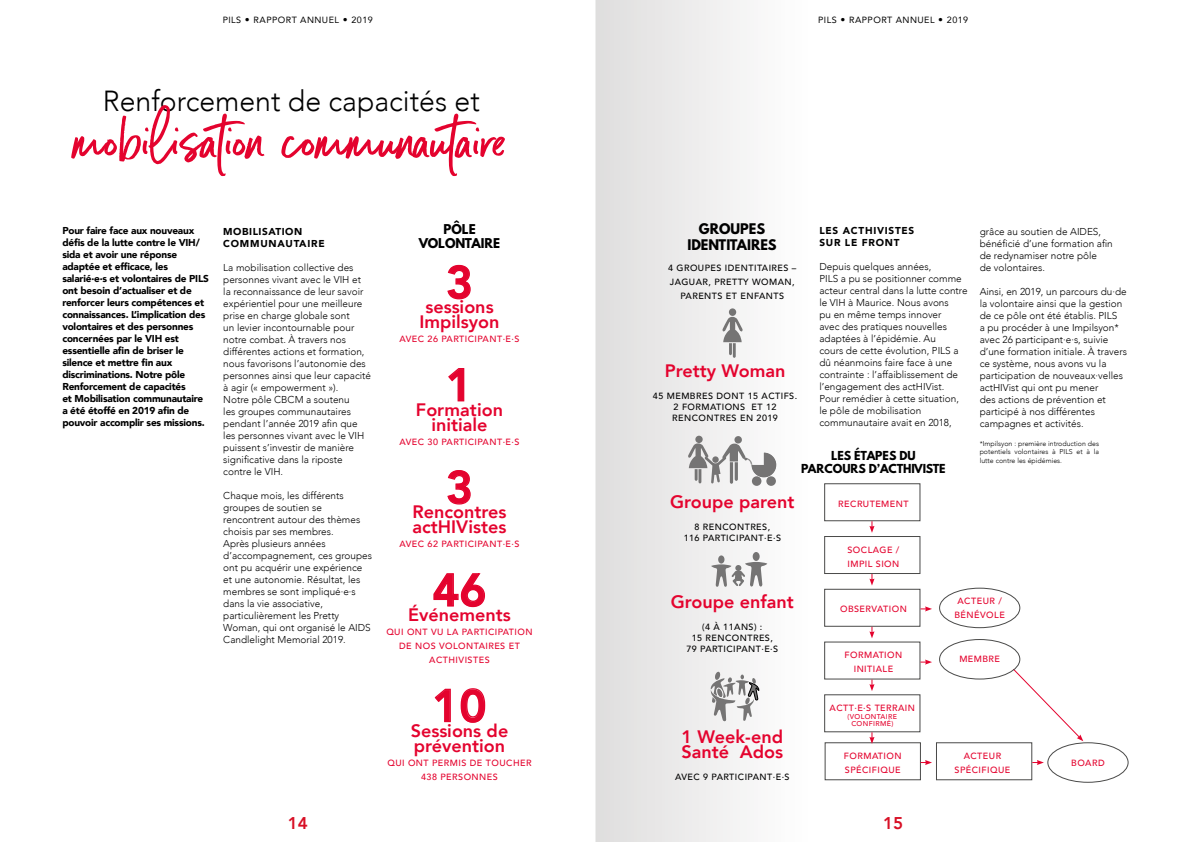
<style>
.page{position:relative;width:1191px;height:842px;background:#fff}
.page>*{position:absolute;margin:0;border:0;box-sizing:border-box;transform-origin:0 0}
.t1{font:100px "Backlash Script Script";color:#e4032e}
.t2{font:800 45.4px "Avenir";color:#e4032e}
.t3{font:300 29px "Avenir";color:#000}
.t4{font:800 18px/15px "Avenir";color:#e4032e}
.t5{font:800 17px "Avenir";color:#d80f25}
.t6{font:700 13px/15.6px "League Spartan";color:#000;text-align:center}
.t7{font:700 12px/14.4px "League Spartan";color:#000;text-align:center}
.t8{font:700 11px/13.2px "League Spartan";color:#000;text-align:center}
.t9{font:300 10px/12px "Avenir";color:#000}
.t10{font:900 10px/12px "Avenir";letter-spacing:-.02em;color:#000}
.t11{font:900 10px/12px "Avenir";letter-spacing:.055em;color:#000}
.t12{font:900 10px/12px "Avenir";letter-spacing:.075em;color:#000}
.t13{font:500 9px/14px "Avenir";letter-spacing:.05em;color:#e4032e;text-align:center}
.t14{font:500 9px/11px "Avenir";letter-spacing:.05em;color:#000;text-align:center}
.t15{font:9px "Avenir";letter-spacing:.05em;color:#000}
.t16{font:300 7px/8.4px "Avenir";color:#000;text-align:justify}
.t17{font:500 7px/7px "Avenir";letter-spacing:.05em;color:#e4032e;text-align:center}
.s1{font-family:"Futura";font-weight:300}
</style>
<div class="page">
<svg style="left:1012px;top:668px;width:71px;height:73px"></svg>
<svg style="left:595px;top:0;width:182px;height:842px"></svg>
<svg style="left:447px;top:264px;width:24px;height:36px"></svg>
<svg style="left:448px;top:368px;width:17px;height:34px"></svg>
<svg style="left:447px;top:470px;width:24px;height:35px"></svg>
<svg style="left:433px;top:573px;width:52px;height:35px"></svg>
<svg style="left:434px;top:688px;width:17px;height:35px"></svg>
<svg style="left:460px;top:688px;width:26px;height:35px"></svg>
<div style="left:729px;top:308px;width:7px;height:8px;background:#757474;border-radius:50%"></div>
<svg style="left:721px;top:317px;width:22px;height:41px"></svg>
<div style="left:752px;top:552px;width:7px;height:9px;background:#757474;border-radius:50%"></div>
<svg style="left:711px;top:562px;width:56px;height:25px"></svg>
<div style="left:718px;top:555px;width:6px;height:9px;background:#757474;border-radius:50%"></div>
<svg style="left:710px;top:671px;width:49px;height:50px"></svg>
<svg style="left:766px;top:476px;width:10px;height:10px"></svg>
<svg style="left:687px;top:436px;width:89px;height:48px"></svg>
<div style="left:824px;top:483px;width:96px;height:38px;border:1px solid #4a4a49"></div>
<div style="left:824px;top:536px;width:96px;height:38px;border:1px solid #4a4a49"></div>
<div style="left:824px;top:589px;width:96px;height:38px;border:1px solid #4a4a49"></div>
<div style="left:824px;top:694px;width:96px;height:38px;border:1px solid #4a4a49"></div>
<div style="left:824px;top:742px;width:97px;height:38px;border:1px solid #4a4a49"></div>
<div style="left:936px;top:742px;width:96px;height:38px;border:1px solid #4a4a49"></div>
<div style="left:939px;top:588px;width:81px;height:40px;border:1px solid #4a4a49;border-radius:50%"></div>
<div style="left:939px;top:639px;width:81px;height:40px;border:1px solid #4a4a49;border-radius:50%"></div>
<div style="left:1047px;top:742px;width:81px;height:41px;border:1px solid #4a4a49;border-radius:50%"></div>
<svg style="left:869px;top:521px;width:5px;height:12px"></svg>
<svg style="left:869px;top:574px;width:5px;height:12px"></svg>
<svg style="left:869px;top:627px;width:5px;height:11px"></svg>
<svg style="left:869px;top:679px;width:5px;height:12px"></svg>
<svg style="left:869px;top:732px;width:5px;height:12px"></svg>
<svg style="left:920px;top:760px;width:12px;height:5px"></svg>
<svg style="left:920px;top:659px;width:12px;height:6px"></svg>
<svg style="left:920px;top:606px;width:12px;height:5px"></svg>
<svg style="left:1032px;top:760px;width:11px;height:5px"></svg>
<p class="t15" style="left:223px;top:13px;width:152px">PILS <span class="s1">•</span> RAPPORT ANNUEL <span class="s1">•</span> 2019</p>
<p class="t15" style="left:818px;top:13px;width:152px">PILS <span class="s1">•</span> RAPPORT ANNUEL <span class="s1">•</span> 2019</p>
<h3 class="t3" style="left:103px;top:84px;width:378px">Renforcement de capacités et</h3>
<h1 class="t1" style="left:75px;top:92px;width:435px">mobilisation communautaire</h1>
<p class="t7" style="left:419px;top:221px;width:83px">PÔLE<br>VOLONTAIRE</p>
<h3 class="t6" style="left:687px;top:221px;width:91px">GROUPES<br>IDENTITAIRES</h3>
<p class="t10" style="left:62px;top:224px;width:148px">Pour faire face aux nouveaux défis de la lutte contre le VIH/ sida et avoir une réponse adaptée et efficace, les salarié·e·s et volontaires de PILS ont besoin d’actualiser et de renforcer leurs compétences et connaissances. L’implication des volontaires et des personnes concernées par le VIH est essentielle afin de briser le silence et mettre fin aux discriminations. Notre pôle<br>Renforcement de capacités<br>et Mobilisation communautaire a été étoffé en 2019 afin de pouvoir accomplir ses missions.</p>
<p class="t12" style="left:819px;top:224px;width:96px">LES ACTHIVISTES<br>SUR LE FRONT</p>
<p class="t9" style="left:979px;top:225px;width:135px">grâce au soutien de AIDES, bénéficié d’une formation afin de redynamiser notre pôle<br>de volontaires.</p>
<p class="t9" style="left:979px;top:285px;width:149px">Ainsi, en 2019, un parcours du·de la volontaire ainsi que la gestion de ce pôle ont été établis. PILS<br>a pu procéder à une Impilsyon* avec 26 participant·e·s, suivie d’une formation initiale. À travers ce système, nous avons vu la participation de nouveaux·velles actHIVist qui ont pu mener<br>des actions de prévention et participé à nos différentes campagnes et activités.</p>
<p class="t11" style="left:223px;top:225px;width:103px">MOBILISATION<br>COMMUNAUTAIRE</p>
<p class="t9" style="left:223px;top:261px;width:149px">La mobilisation collective des personnes vivant avec le VIH et<br>la reconnaissance de leur savoir expérientiel pour une meilleure prise en charge globale sont<br>un levier incontournable pour notre combat. À travers nos différentes actions et formation, nous favorisons l’autonomie des personnes ainsi que leur capacité à agir (« empowerment »).<br>Notre pôle CBCM a soutenu<br>les groupes communautaires pendant l’année 2019 afin que les personnes vivant avec le VIH puissent s’investir de manière significative dans la riposte contre le VIH.</p>
<p class="t9" style="left:223px;top:489px;width:150px">Chaque mois, les différents groupes de soutien se rencontrent autour des thèmes choisis par ses membres.<br>Après plusieurs années d’accompagnement, ces groupes ont pu acquérir une expérience et une autonomie. Résultat, les membres se sont impliqué·e·s dans la vie associative, particulièrement les Pretty<br>Woman, qui ont organisé le AIDS<br>Candlelight Memorial 2019.</p>
<p class="t9" style="left:819px;top:261px;width:150px">Depuis quelques années,<br>PILS a pu se positionner comme acteur central dans la lutte contre le VIH à Maurice. Nous avons<br>pu en même temps innover<br>avec des pratiques nouvelles adaptées à l’épidémie. Au<br>cours de cette évolution, PILS a dû néanmoins faire face à une contrainte : l’affaiblissement de l’engagement des actHIVist.<br>Pour remédier à cette situation, le pôle de mobilisation communautaire avait en 2018,</p>
<p class="t14" style="left:668px;top:260px;width:130px;line-height:14px">4 GROUPES IDENTITAIRES –<br>JAGUAR, PRETTY WOMAN,<br>PARENTS ET ENFANTS</p>
<h2 class="t2" style="left:446px;top:247px;width:28px">3</h2>
<h3 class="t4" style="left:419px;top:299px;width:82px;text-align:center">sessions<br>Impilsyon</h3>
<p class="t13" style="left:399px;top:332px;width:122px">AVEC 26 PARTICIPANT·E·S</p>
<h3 class="t4" style="left:665px;top:363px;width:122px">Pretty Woman</h3>
<p class="t14" style="left:653px;top:390px;width:146px">45 MEMBRES DONT 15 ACTIFS.<br>2 FORMATIONS ET 12<br>RENCONTRES EN 2019</p>
<h2 class="t2" style="left:446px;top:350px;width:28px">1</h2>
<h3 class="t4" style="left:416px;top:402px;width:88px;text-align:center">Formation initiale</h3>
<p class="t13" style="left:399px;top:434px;width:122px">AVEC 30 PARTICIPANT·E·S</p>
<h2 class="t2" style="left:446px;top:452px;width:28px">3</h2>
<h3 class="t4" style="left:412px;top:505px;width:95px">Rencontres actHIVistes</h3>
<p class="t13" style="left:399px;top:537px;width:122px">AVEC 62 PARTICIPANT·E·S</p>
<h2 class="t2" style="left:432px;top:555px;width:55px">46</h2>
<h3 class="t4" style="left:408px;top:607px;width:104px">Événements</h3>
<p class="t13" style="left:386px;top:624px;width:148px">QUI ONT VU LA PARTICIPATION<br>DE NOS VOLONTAIRES ET<br>ACTHIVISTES</p>
<h2 class="t2" style="left:432px;top:670px;width:55px">10</h2>
<h3 class="t4" style="left:411px;top:723px;width:99px">Sessions de prévention</h3>
<p class="t13" style="left:387px;top:755px;width:146px">QUI ONT PERMIS DE TOUCHER<br>438 PERSONNES</p>
<p class="t16" style="left:979px;top:439px;width:121px">*Impilsyon : première introduction des potentiels volontaires à PILS et à la lutte contre les épidémies.</p>
<p class="t8" style="left:801px;top:449px;width:146px">LES ÉTAPES DU<br>PARCOURS D’ACTHIVISTE</p>
<h3 class="t4" style="left:670px;top:494px;width:126px">Groupe parent</h3>
<p class="t14" style="left:683px;top:521px;width:99px">8 RENCONTRES,<br>116 PARTICIPANT·E·S</p>
<p class="t13" style="left:838px;top:496px;width:72px">RECRUTEMENT</p>
<p class="t13" style="left:847px;top:542px;width:53px;text-align:left">SOCLAGE /<br>IMPIL SION</p>
<p class="t13" style="left:840px;top:602px;width:68px">OBSERVATION</p>
<p class="t13" style="left:844px;top:647px;width:59px">FORMATION<br>INITIALE</p>
<p class="t13" style="left:829px;top:701px;width:87px">ACTT·E·S TERRAIN</p>
<p class="t17" style="left:847px;top:713px;width:51px">(VOLONTAIRE<br>CONFIRMÉ)</p>
<p class="t13" style="left:844px;top:748px;width:59px;text-align:left">FORMATION<br>SPÉCIFIQUE</p>
<p class="t13" style="left:954px;top:748px;width:57px">ACTEUR<br>SPÉCIFIQUE</p>
<h3 class="t4" style="left:671px;top:594px;width:124px">Groupe enfant</h3>
<p class="t14" style="left:686px;top:620px;width:93px">(4 À 11ANS) :<br>15 RENCONTRES,<br>79 PARTICIPANT·E·S</p>
<p class="t13" style="left:954px;top:593px;width:52px">ACTEUR /<br>BÉNÉVOLE</p>
<p class="t13" style="left:959px;top:651px;width:42px">MEMBRE</p>
<h3 class="t4" style="left:681px;top:729px;width:103px">1 Week-end<br>Santé Ados</h3>
<p class="t14" style="left:675px;top:771px;width:116px">AVEC 9 PARTICIPANT·E·S</p>
<p class="t13" style="left:1071px;top:755px;width:35px">BOARD</p>
<h3 class="t5" style="left:288px;top:809px;width:22px">14</h3>
<h3 class="t5" style="left:883px;top:809px;width:22px">15</h3>
</div>
